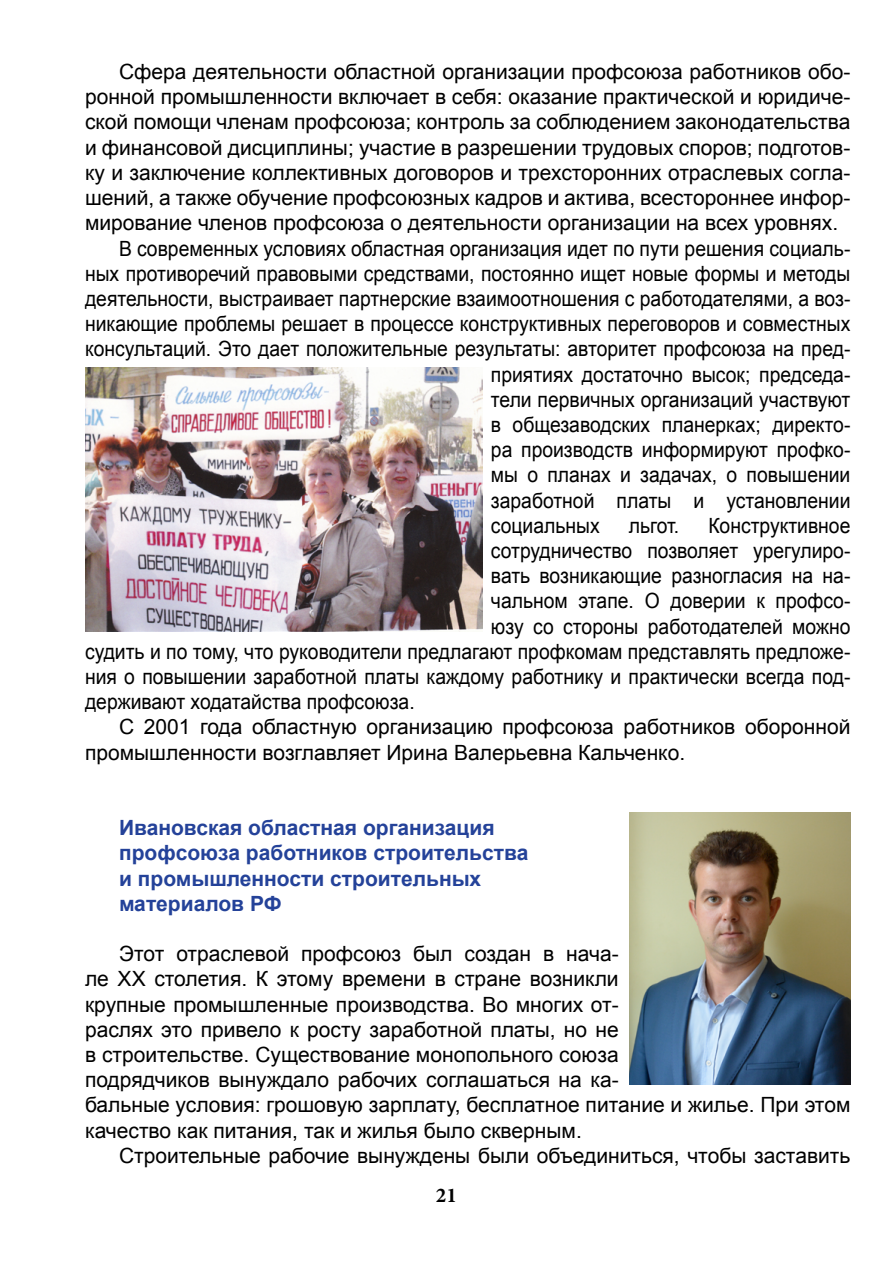
<style>
.page{position:relative;width:893px;height:1263px;background:#fff}
.page>*{position:absolute;margin:0;border:0;box-sizing:border-box;transform-origin:0 0}
.t1{font:21px/25.2px "Arial";color:#000}
.t2{font:21px "Arial";color:#000;scale:.92 1}
.t3{font:700 21px/25.2px "Arial";color:#244299}
.t4{font:700 21px "Minion Pro";color:#000}
</style>
<div class="page">
<img style="left:85px;top:368px;width:397px;height:263px">
<img style="left:629px;top:812px;width:221px;height:272px">
<p class="t1" style="left:119px;top:59px;width:733px">Сфера деятельности областной организации профсоюза работников обо-</p>
<p class="t1" style="left:85px;top:85px;width:767px">ронной промышленности включает в себя: оказание практической и юридиче-</p>
<p class="t1" style="left:85px;top:110px;width:767px">ской помощи членам профсоюза; контроль за соблюдением законодательства</p>
<p class="t1" style="left:85px;top:135px;width:767px">и финансовой дисциплины; участие в разрешении трудовых споров; подготов-</p>
<p class="t1" style="left:85px;top:160px;width:767px">ку и заключение коллективных договоров и трехсторонних отраслевых согла-</p>
<p class="t1" style="left:85px;top:185px;width:767px">шений, а также обучение профсоюзных кадров и актива, всестороннее инфор-</p>
<p class="t1" style="left:85px;top:211px;width:755px">мирование членов профсоюза о деятельности организации на всех уровнях.</p>
<p class="t2" style="left:119px;top:234px;width:796px">В современных условиях областная организация идет по пути решения социаль-</p>
<p class="t2" style="left:85px;top:260px;width:833px">ных противоречий правовыми средствами, постоянно ищет новые формы и методы</p>
<p class="t2" style="left:85px;top:285px;width:833px">деятельности, выстраивает партнерские взаимоотношения с работодателями, а воз-</p>
<p class="t2" style="left:85px;top:310px;width:833px">никающие проблемы решает в процессе конструктивных переговоров и совместных</p>
<p class="t2" style="left:85px;top:335px;width:833px">консультаций. Это дает положительные результаты: авторитет профсоюза на пред-</p>
<p class="t2" style="left:491px;top:360px;width:392px">приятиях достаточно высок; председа-</p>
<p class="t2" style="left:491px;top:386px;width:392px">тели первичных организаций участвуют</p>
<p class="t2" style="left:491px;top:411px;width:392px">в общезаводских планерках; директо-</p>
<p class="t2" style="left:491px;top:436px;width:392px">ра производств информируют профко-</p>
<p class="t2" style="left:491px;top:461px;width:392px">мы о планах и задачах, о повышении</p>
<p class="t2" style="left:491px;top:486px;width:392px">заработной платы и установлении</p>
<p class="t2" style="left:491px;top:512px;width:120px">социальных</p>
<p class="t2" style="left:629px;top:512px;width:56px">льгот.</p>
<p class="t2" style="left:708px;top:512px;width:156px">Конструктивное</p>
<p class="t2" style="left:491px;top:537px;width:392px">сотрудничество позволяет урегулиро-</p>
<p class="t2" style="left:491px;top:562px;width:392px">вать возникающие разногласия на на-</p>
<p class="t2" style="left:491px;top:587px;width:392px">чальном этапе. О доверии к профсо-</p>
<p class="t2" style="left:491px;top:612px;width:392px">юзу со стороны работодателей можно</p>
<p class="t2" style="left:85px;top:638px;width:833px">судить и по тому, что руководители предлагают профкомам представлять предложе-</p>
<p class="t2" style="left:85px;top:663px;width:833px">ния о повышении заработной платы каждому работнику и практически всегда под-</p>
<p class="t2" style="left:85px;top:688px;width:360px">держивают ходатайства профсоюза.</p>
<p class="t1" style="left:119px;top:715px;width:733px">С 2001 года областную организацию профсоюза работников оборонной</p>
<p class="t1" style="left:85px;top:740px;width:602px">промышленности возглавляет Ирина Валерьевна Кальченко.</p>
<p class="t3" style="left:119px;top:816px;width:411px">Ивановская областная организация профсоюза работников строительства и промышленности строительных материалов РФ</p>
<p class="t1" style="left:85px;top:941px;width:767px;text-indent:34px">Этот отраслевой профсоюз был создан в нача-<br>ле ХХ столетия. К этому времени в стране возникли<br>крупные промышленные производства. Во многих от-<br>раслях это привело к росту заработной платы, но не<br>в строительстве. Существование монопольного союза<br>подрядчиков вынуждало рабочих соглашаться на ка-<br>бальные условия: грошовую зарплату, бесплатное питание и жилье. При этом качество как питания, так и жилья было скверным.</p>
<p class="t1" style="left:119px;top:1143px;width:733px">Строительные рабочие вынуждены были объединиться, чтобы заставить</p>
<p class="t4" style="left:436px;top:1180px;width:22px">21</p>
</div>
